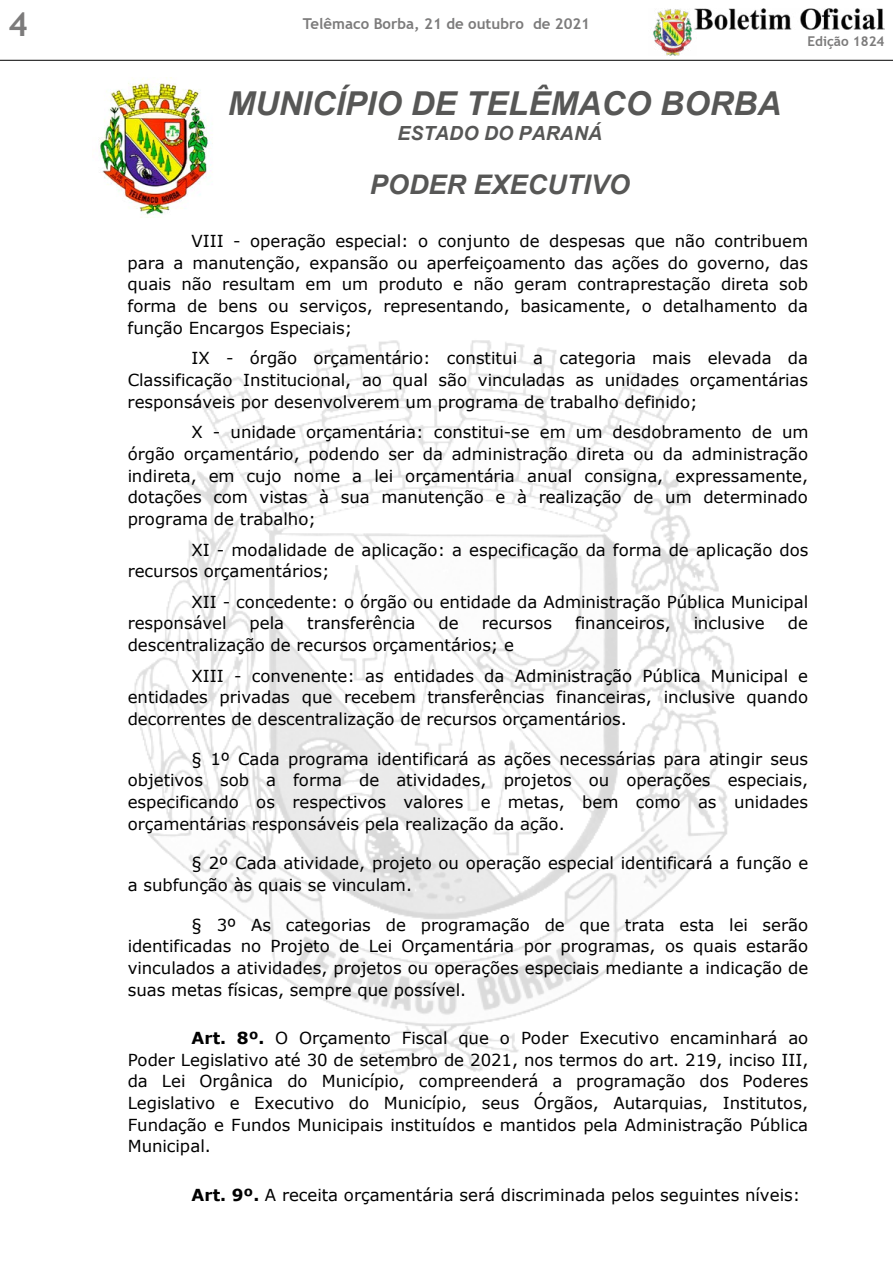
<style>
.page{position:relative;width:893px;height:1263px;background:#fff}
.page>*{position:absolute;margin:0;border:0;box-sizing:border-box;transform-origin:0 0}
.t1{font:italic 700 33px "Arial";color:#575756}
.t2{font:700 33px "Trebuchet MS";color:#7c7b7b}
.t3{font:italic 700 27px "Arial";color:#575756}
.t4{font:italic 700 19.5px "Arial";color:#575756}
.t5{font:16.5px/21.6px "Verdana";letter-spacing:-.005em;color:#000;text-align:justify}
.t6{font:700 15px "Trebuchet MS";color:#7c7b7b}
.t7{font:700 13.5px "Trebuchet MS";color:#7c7b7b}
.s1{font-weight:700}
</style>
<div class="page">
<img style="left:653px;top:9px;width:43px;height:47px">
<img style="left:693px;top:8px;width:191px;height:21px">
<hr style="left:0;top:60px;width:893px;height:1px;background:#000">
<img style="left:99px;top:77px;width:114px;height:141px">
<img style="left:133px;top:340px;width:601px;height:735px">
<h1 class="t2" style="left:9px;top:3px;width:21px">4</h1>
<p class="t6" style="left:303px;top:14px;width:289px">Telêmaco Borba, 21 de outubro de 2021</p>
<h1 class="t1" style="left:228px;top:81px;width:555px">MUNICÍPIO DE TELÊMACO BORBA</h1>
<p class="t4" style="left:397px;top:121px;width:206px">ESTADO DO PARANÁ</p>
<h2 class="t3" style="left:370px;top:166px;width:261px">PODER EXECUTIVO</h2>
<p class="t7" style="left:807px;top:33px;width:79px">Edição 1824</p>
<p class="t5" style="left:128px;top:230px;width:682px;text-indent:64px">VIII - operação especial: o conjunto de despesas que não contribuem para a manutenção, expansão ou aperfeiçoamento das ações do governo, das quais não resultam em um produto e não geram contraprestação direta sob forma de bens ou serviços, representando, basicamente, o detalhamento da função Encargos Especiais;</p>
<p class="t5" style="left:128px;top:347px;width:682px;text-indent:64px">IX - órgão orçamentário: constitui a categoria mais elevada da Classificação Institucional, ao qual são vinculadas as unidades orçamentárias responsáveis por desenvolverem um programa de trabalho definido;</p>
<p class="t5" style="left:128px;top:421px;width:682px;text-indent:64px">X - unidade orçamentária: constitui-se em um desdobramento de um órgão orçamentário, podendo ser da administração direta ou da administração indireta, em cujo nome a lei orçamentária anual consigna, expressamente, dotações com vistas à sua manutenção e à realização de um determinado programa de trabalho;</p>
<p class="t5" style="left:128px;top:539px;width:682px;text-indent:64px">XI - modalidade de aplicação: a especificação da forma de aplicação dos recursos orçamentários;</p>
<p class="t5" style="left:128px;top:591px;width:682px;text-indent:64px">XII - concedente: o órgão ou entidade da Administração Pública Municipal responsável</p>
<p class="t5" style="left:250px;top:612px;width:36px">pela</p>
<p class="t5" style="left:307px;top:612px;width:110px">transferência</p>
<p class="t5" style="left:439px;top:612px;width:22px">de</p>
<p class="t5" style="left:482px;top:612px;width:72px">recursos</p>
<p class="t5" style="left:575px;top:612px;width:97px">financeiros,</p>
<p class="t5" style="left:694px;top:612px;width:73px">inclusive</p>
<p class="t5" style="left:788px;top:612px;width:22px">de</p>
<p class="t5" style="left:192px;top:630px;width:618px;line-height:30.6px;text-indent:-64px">descentralização de recursos orçamentários; e<br>XIII - convenente: as entidades da Administração Pública Municipal e</p>
<p class="t5" style="left:128px;top:686px;width:682px">entidades privadas que recebem transferências financeiras, inclusive quando decorrentes de descentralização de recursos orçamentários.</p>
<p class="t5" style="left:128px;top:748px;width:682px;text-indent:64px">§ 1º Cada programa identificará as ações necessárias para atingir seus objetivos sob a forma de atividades, projetos ou operações especiais, especificando os respectivos valores e metas, bem como as unidades orçamentárias responsáveis pela realização da ação.</p>
<p class="t5" style="left:128px;top:852px;width:682px;text-indent:64px">§ 2º Cada atividade, projeto ou operação especial identificará a função e a subfunção às quais se vinculam.</p>
<p class="t5" style="left:128px;top:913px;width:682px;text-indent:64px">§ 3º As categorias de programação de que trata esta lei serão identificadas no Projeto de Lei Orçamentária por programas, os quais estarão vinculados a atividades, projetos ou operações especiais mediante a indicação de suas metas físicas, sempre que possível.</p>
<p class="t5" style="left:128px;top:1027px;width:682px;text-indent:64px"><span class="s1">Art. 8º.</span> O Orçamento Fiscal que o Poder Executivo encaminhará ao Poder Legislativo até 30 de setembro de 2021, nos termos do art. 219, inciso III, da Lei Orgânica do Município, compreenderá a programação dos Poderes Legislativo e Executivo do Município, seus Órgãos, Autarquias, Institutos, Fundação e Fundos Municipais instituídos e mantidos pela Administração Pública Municipal.</p>
<p class="t5" style="left:192px;top:1184px;width:610px"><span class="s1">Art. 9º.</span> A receita orçamentária será discriminada pelos seguintes níveis:</p>
</div>
